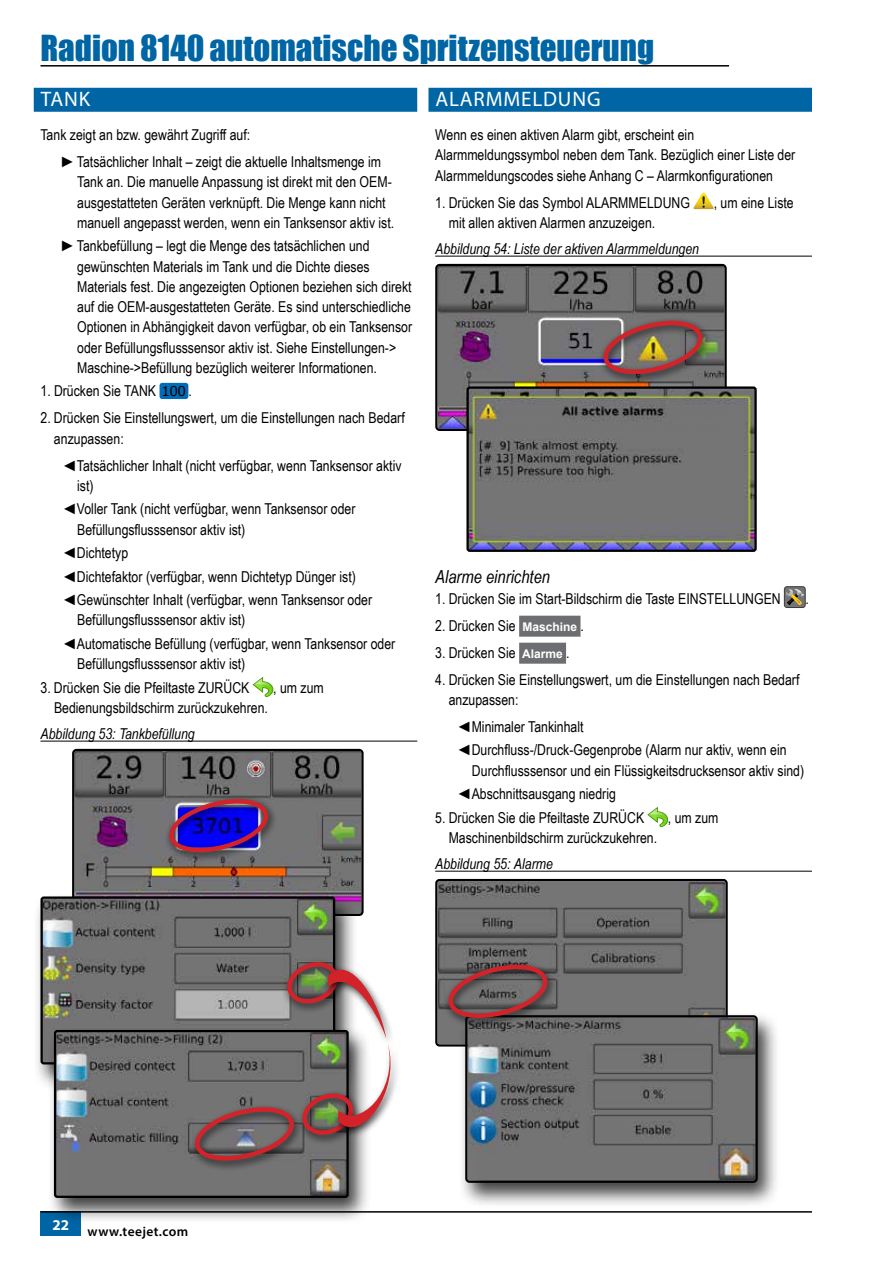
<style>
.page{position:relative;width:893px;height:1263px;background:#fff}
.page>*{position:absolute;margin:0;border:0;box-sizing:border-box;transform-origin:0 0}
.t1{font:33px "Impact";color:#0065a4}
.t2{font:21px "Myriad Pro";letter-spacing:.04em;color:#fff}
.t3{font:italic 18px "Arial Narrow";color:#000}
.t4{font:15px/20.2px "Arial Narrow";color:#000}
.t5{font:italic 15px "Arial Narrow";color:#000}
.t6{font:600 13.5px "Myriad Pro";letter-spacing:.03em;color:#000}
.s1{font-family:"MS Reference Sans Serif";font-size:13.5px}
.s2{font-family:"Arial";font-weight:700;font-size:12px;color:#fff}
</style>
<div class="page">
<div style="left:40px;top:1212px;width:41px;height:24px;background:#0065a4"></div>
<hr style="left:40px;top:1211px;width:772px;height:1px;background:#000">
<hr style="left:40px;top:65px;width:689px;height:2px;background:#000">
<div style="left:34px;top:88px;width:383px;height:24px;background:#0065a4"></div>
<hr style="left:40px;top:741px;width:377px;height:1px;background:#000">
<div style="left:160px;top:383px;width:28px;height:16px;background:#006bb7;border-radius:3px"></div>
<svg style="left:253px;top:677px;width:21px;height:20px"></svg>
<img style="left:75px;top:752px;width:286px;height:161px">
<div style="left:72px;top:749px;width:292px;height:167px;border:2px solid #000;border-radius:3px"></div>
<div style="left:164px;top:795px;width:114px;height:68px;background:#000;opacity:.75"></div>
<img style="left:169px;top:796px;width:100px;height:59px">
<div style="left:33px;top:892px;width:325px;height:199px;background:#000;opacity:.75"></div>
<img style="left:44px;top:899px;width:288px;height:162px">
<div style="left:41px;top:896px;width:294px;height:168px;border:2px solid #000;border-radius:2px"></div>
<div style="left:46px;top:1026px;width:325px;height:198px;background:#000;opacity:.75"></div>
<img style="left:57px;top:1033px;width:289px;height:162px">
<div style="left:54px;top:1030px;width:295px;height:168px;border:2px solid #000;border-radius:2px"></div>
<div style="left:189px;top:1103px;width:114px;height:68px;background:#000;opacity:.75"></div>
<svg style="left:195px;top:951px;width:203px;height:212px;background:#908482"></svg>
<div style="left:428px;top:88px;width:384px;height:24px;background:#0065a4"></div>
<hr style="left:435px;top:256px;width:377px;height:1px;background:#000">
<div style="left:519px;top:616px;width:61px;height:21px;background:#6d6e71"></div>
<div style="left:519px;top:643px;width:47px;height:21px;background:#6d6e71"></div>
<hr style="left:435px;top:871px;width:377px;height:1px;background:#000">
<svg style="left:693px;top:192px;width:21px;height:17px"></svg>
<img style="left:438px;top:267px;width:286px;height:161px">
<div style="left:435px;top:264px;width:292px;height:167px;border:2px solid #000;border-radius:3px"></div>
<div style="left:598px;top:317px;width:114px;height:68px;background:#000;opacity:.75"></div>
<img style="left:603px;top:318px;width:100px;height:59px">
<img style="left:469px;top:389px;width:285px;height:160px">
<div style="left:466px;top:386px;width:291px;height:166px;border:2px solid #000;border-radius:2px"></div>
<div style="left:784px;top:587px;width:21px;height:20px;background:#747476;border-radius:3px"></div>
<svg style="left:786px;top:589px;width:17px;height:16px"></svg>
<div style="left:784px;top:586px;width:21px;height:22px;border:1px solid #3b393c;border-radius:3px"></div>
<svg style="left:648px;top:807px;width:20px;height:20px"></svg>
<img style="left:438px;top:882px;width:287px;height:161px">
<div style="left:435px;top:879px;width:293px;height:167px;border:2px solid #000;border-radius:3px"></div>
<div style="left:458px;top:1011px;width:323px;height:198px;background:#000;opacity:.75"></div>
<img style="left:468px;top:1018px;width:287px;height:162px">
<div style="left:465px;top:1015px;width:293px;height:168px;border:2px solid #000;border-radius:3px"></div>
<div style="left:443px;top:960px;width:114px;height:68px;background:#000;opacity:.75"></div>
<svg style="left:448px;top:962px;width:100px;height:59px;background:#705152"></svg>
<h1 class="t1" style="left:40px;top:22px;width:615px">Radion 8140 automatische Spritzensteuerung</h1>
<h2 class="t2" style="left:41px;top:86px;width:51px">TANK</h2>
<p class="t4" style="left:62px;top:121px;width:321px;line-height:27px;text-indent:-22px">Tank zeigt an bzw. gewährt Zugriff auf:<br>►Tatsächlicher Inhalt – zeigt die aktuelle Inhaltsmenge im</p>
<p class="t4" style="left:77px;top:171px;width:319px">Tank an. Die manuelle Anpassung ist direkt mit den OEM&shy;ausgestatteten Geräten verknüpft. Die Menge kann nicht manuell angepasst werden, wenn ein Tanksensor aktiv ist.</p>
<p class="t4" style="left:77px;top:235px;width:336px;text-indent:-15px">►Tankbefüllung – legt die Menge des tatsächlichen und gewünschten Materials im Tank und die Dichte dieses Materials fest. Die angezeigten Optionen beziehen sich direkt auf die OEM-ausgestatteten Geräte. Es sind unterschiedliche Optionen in Abhängigkeit davon verfügbar, ob ein Tanksensor oder Befüllungsflusssensor aktiv ist. Siehe Einstellungen-&gt; Maschine-&gt;Befüllung bezüglich weiterer Informationen.</p>
<p class="t4" style="left:40px;top:380px;width:153px">1. Drücken Sie TANK <span class="s1">100</span> .</p>
<p class="t4" style="left:54px;top:407px;width:352px;text-indent:-14px">2. Drücken Sie Einstellungswert, um die Einstellungen nach Bedarf anzupassen:</p>
<p class="t4" style="left:77px;top:455px;width:326px;text-indent:-15px">◄Tatsächlicher Inhalt (nicht verfügbar, wenn Tanksensor aktiv ist)</p>
<p class="t4" style="left:77px;top:498px;width:280px;text-indent:-15px">◄Voller Tank (nicht verfügbar, wenn Tanksensor oder<br>Befüllungsflusssensor aktiv ist)</p>
<p class="t4" style="left:62px;top:540px;width:312px;line-height:23.5px">◄Dichtetyp<br>◄Dichtefaktor (verfügbar, wenn Dichtetyp Dünger ist) ◄Gewünschter Inhalt (verfügbar, wenn Tanksensor oder</p>
<p class="t4" style="left:62px;top:608px;width:335px;line-height:23.5px;text-indent:15px">Befüllungsflusssensor aktiv ist)<br>◄Automatische Befüllung (verfügbar, wenn Tanksensor oder</p>
<p class="t4" style="left:77px;top:653px;width:170px">Befüllungsflusssensor aktiv ist)</p>
<p class="t4" style="left:40px;top:677px;width:210px">3. Drücken Sie die Pfeiltaste ZURÜCK</p>
<p class="t4" style="left:273px;top:677px;width:52px">, um zum</p>
<p class="t4" style="left:54px;top:697px;width:215px">Bedienungsbildschirm zurückzukehren.</p>
<p class="t5" style="left:41px;top:723px;width:156px">Abbildung 53: Tankbefüllung</p>
<h2 class="t2" style="left:435px;top:86px;width:167px">ALARMMELDUNG</h2>
<p class="t4" style="left:435px;top:124px;width:362px">Wenn es einen aktiven Alarm gibt, erscheint ein<br>Alarmmeldungssymbol neben dem Tank. Bezüglich einer Liste der<br>Alarmmeldungscodes siehe Anhang C – Alarmkonfigurationen</p>
<p class="t4" style="left:435px;top:192px;width:256px">1. Drücken Sie das Symbol ALARMMELDUNG</p>
<p class="t4" style="left:714px;top:192px;width:81px">, um eine Liste</p>
<p class="t4" style="left:449px;top:212px;width:208px">mit allen aktiven Alarmen anzuzeigen.</p>
<p class="t5" style="left:435px;top:238px;width:265px">Abbildung 54: Liste der aktiven Alarmmeldungen</p>
<p class="t3" style="left:435px;top:564px;width:116px">Alarme einrichten</p>
<p class="t4" style="left:435px;top:588px;width:347px">1. Drücken Sie im Start-Bildschirm die Taste EINSTELLUNGEN</p>
<p class="t4" style="left:805px;top:588px;width:5px">.</p>
<p class="t4" style="left:435px;top:615px;width:150px">2. Drücken Sie <span class="s2">Maschine</span> .</p>
<p class="t4" style="left:435px;top:642px;width:136px">3. Drücken Sie <span class="s2">Alarme</span> .</p>
<p class="t4" style="left:449px;top:669px;width:352px;text-indent:-14px">4. Drücken Sie Einstellungswert, um die Einstellungen nach Bedarf anzupassen:</p>
<p class="t4" style="left:457px;top:714px;width:331px;line-height:23.5px">◄Minimaler Tankinhalt<br>◄Durchfluss-/Druck-Gegenprobe (Alarm nur aktiv, wenn ein</p>
<p class="t4" style="left:457px;top:758px;width:349px;line-height:23.5px;text-indent:15px">Durchflusssensor und ein Flüssigkeitsdrucksensor aktiv sind) ◄Abschnittsausgang niedrig</p>
<p class="t4" style="left:435px;top:807px;width:210px">5. Drücken Sie die Pfeiltaste ZURÜCK</p>
<p class="t4" style="left:668px;top:807px;width:52px">, um zum</p>
<p class="t4" style="left:449px;top:827px;width:210px">Maschinenbildschirm zurückzukehren.</p>
<p class="t5" style="left:435px;top:853px;width:119px">Abbildung 55: Alarme</p>
<p class="t6" style="left:52px;top:1223px;width:137px"><sup>22</sup> www.teejet.com</p>
</div>
